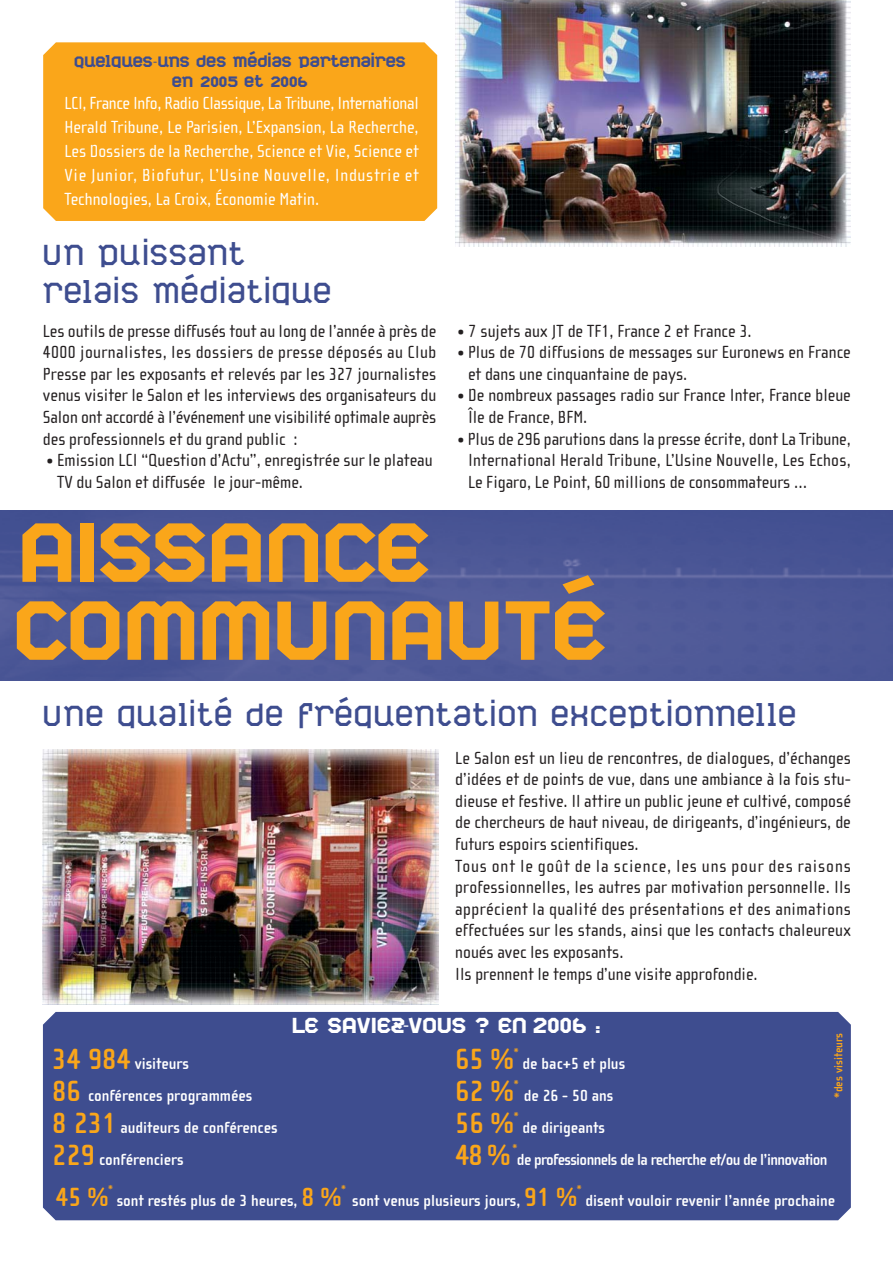
<style>
.page{position:relative;width:893px;height:1263px;background:#fff}
.page>*{position:absolute;margin:0;border:0;box-sizing:border-box;transform-origin:0 0}
.t1{font:700 103.95px/78px "The Player Normal";color:#faa61a}
.t2{font:36px/37.5px "The Player Normal";color:#3e4d8f}
.t3{font:700 30px "Cholla Sans";color:#faa61a}
.t4{font:700 27px "The Player Normal";color:#fff}
.t5{font:700 27px "Cholla Sans";color:#faa61a}
.t6{font:700 18.75px/19.5px "The Player Normal";color:#3e4d8f;text-align:center}
.t7{font:18px/21.6px "Cholla Sans";color:#231f20}
.t8{font:18px/24px "Cholla Sans";color:#fff;text-align:justify}
.t9{font:700 16.5px/32.1px "Cholla Sans";color:#fff}
.t10{font:700 16.5px "Cholla Sans";letter-spacing:-.04em;color:#fff}
.t11{font:700 12.15px "Cholla Sans";color:#faa61a}
.t12{font:700 10.5px "Cholla Sans";color:#faa61a}
.s1{font-size:30px;color:#faa61a}
.s2{font-size:27px;color:#faa61a}
</style>
<div class="page">
<div style="left:43px;top:1012px;width:808px;height:208px;background:#3e4d8f"></div>
<img style="left:0;top:510px;width:893px;height:170px">
<img style="left:455px;top:0;width:396px;height:246px">
<img style="left:43px;top:749px;width:396px;height:255px">
<div style="left:43px;top:42px;width:394px;height:179px;background:#faa61a"></div>
<p class="t6" style="left:75px;top:51px;width:333px">Quelques-uns des médias partenaires en 2005 et 2006</p>
<p class="t8" style="left:64px;top:93px;width:356px">LCI, France Info, Radio Classique, La Tribune, International Herald Tribune, Le Parisien, L’Expansion, La Recherche, Les Dossiers de la Recherche, Science et Vie, Science et Vie Junior, Biofutur, L’Usine Nouvelle, Industrie et Technologies, La Croix, Économie Matin.</p>
<h2 class="t2" style="left:43px;top:234px;width:291px">Un puissant relais médiatique</h2>
<p class="t7" style="left:43px;top:321px;width:395px;text-align:justify">Les outils de presse diffusés tout au long de l’année à près de 4000 journalistes, les dossiers de presse déposés au Club Presse par les exposants et relevés par les 327 journalistes venus visiter le Salon et les interviews des organisateurs du Salon ont accordé à l’événement une visibilité optimale auprès des professionnels et du grand public :</p>
<p class="t7" style="left:57px;top:451px;width:377px;text-indent:-11px">• Emission LCI “Question d’Actu”, enregistrée sur le plateau<br>TV du Salon et diffusée le jour-même.</p>
<p class="t7" style="left:457px;top:321px;width:296px">• 7 sujets aux JT de TF1, France 2 et France 3.</p>
<p class="t7" style="left:468px;top:343px;width:384px;text-indent:-10px">• Plus de 70 diffusions de messages sur Euronews en France et dans une cinquantaine de pays.</p>
<p class="t7" style="left:468px;top:386px;width:384px;text-indent:-10px">• De nombreux passages radio sur France Inter, France bleue<br>Île de France, BFM.</p>
<p class="t7" style="left:468px;top:429px;width:384px;text-align:justify;text-indent:-10px">• Plus de 296 parutions dans la presse écrite, dont La Tribune, International Herald Tribune, L’Usine Nouvelle, Les Echos, Le Figaro, Le Point, 60 millions de consommateurs …</p>
<h1 class="t1" style="left:15px;top:507px;width:594px">AISSANCE<br>COMMUNAUTÉ</h1>
<h2 class="t2" style="left:43px;top:695px;width:756px">Une qualité de fréquentation exceptionnelle</h2>
<p class="t9" style="left:52px;top:1049px;width:227px"><span class="s1">34 984</span> visiteurs<br><span class="s1">86</span> conférences programmées<br><span class="s1">8 231</span> auditeurs de conférences<br><span class="s1">229</span> conférenciers</p>
<p class="t7" style="left:455px;top:748px;width:397px">Le Salon est un lieu de rencontres, de dialogues, d’échanges d’idées et de points de vue, dans une ambiance à la fois stu&shy;dieuse et festive. Il attire un public jeune et cultivé, composé de chercheurs de haut niveau, de dirigeants, d’ingénieurs, de futurs espoirs scientifiques.<br>Tous ont le goût de la science, les uns pour des raisons professionnelles, les autres par motivation personnelle. Ils apprécient la qualité des présentations et des animations effectuées sur les stands, ainsi que les contacts chaleureux noués avec les exposants.<br>Ils prennent le temps d’une visite approfondie.</p>
<h3 class="t4" style="left:293px;top:1008px;width:310px">LE SAVIEZ-VOUS ? EN 2006 :</h3>
<h3 class="t3" style="left:455px;top:1047px;width:60px">65 %</h3>
<p class="t12" style="left:514px;top:1047px;width:6px">*</p>
<p class="t9" style="left:523px;top:1049px;width:104px">de bac+5 et plus</p>
<h3 class="t3" style="left:455px;top:1079px;width:60px">62 %</h3>
<p class="t12" style="left:514px;top:1079px;width:6px">*</p>
<p class="t9" style="left:524px;top:1081px;width:91px">de 26 - 50 ans</p>
<h3 class="t3" style="left:455px;top:1111px;width:60px">56 %</h3>
<p class="t12" style="left:514px;top:1111px;width:6px">*</p>
<p class="t9" style="left:523px;top:1113px;width:84px">de dirigeants</p>
<p class="t11" style="left:834px;top:1098px;width:66px;rotate:-90deg">*des visiteurs</p>
<h3 class="t3" style="left:455px;top:1144px;width:57px">48 %</h3>
<p class="t12" style="left:512px;top:1144px;width:6px">*</p>
<p class="t10" style="left:517px;top:1153px;width:312px">de professionnels de la recherche et/ou de l’innovation</p>
<p class="t12" style="left:108px;top:1184px;width:6px">*</p>
<p class="t12" style="left:341px;top:1184px;width:6px">*</p>
<p class="t12" style="left:577px;top:1184px;width:6px">*</p>
<h3 class="t5" style="left:56px;top:1186px;width:54px">45 %</h3>
<p class="t9" style="left:117px;top:1185px;width:226px">sont restés plus de 3 heures, <span class="s2">8 %</span></p>
<p class="t9" style="left:352px;top:1185px;width:226px">sont venus plusieurs jours, <span class="s2">91 %</span></p>
<p class="t9" style="left:585px;top:1185px;width:251px">disent vouloir revenir l’année prochaine</p>
</div>
